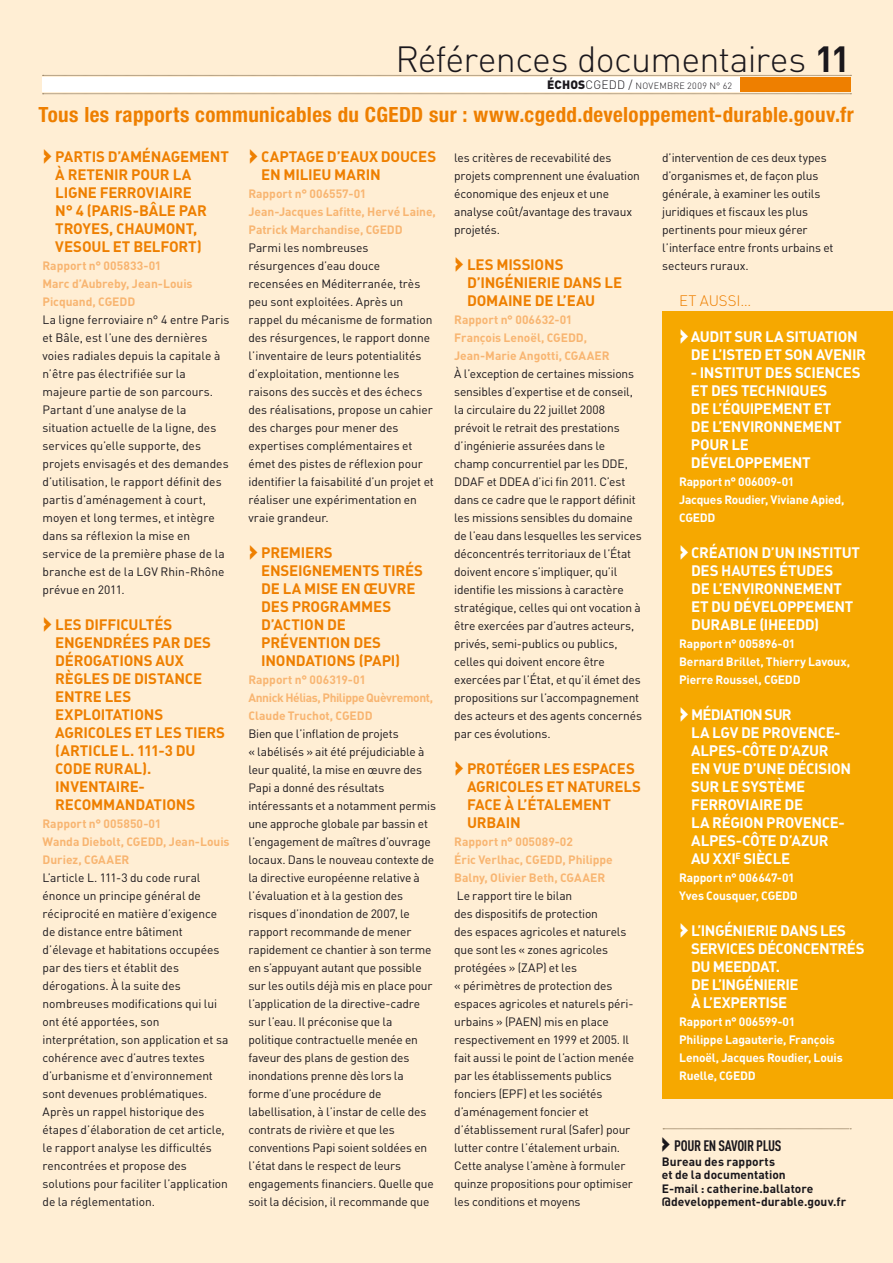
<style>
.page{position:relative;width:893px;height:1263px;background:#ffeed4}
.page>*{position:absolute;margin:0;border:0;box-sizing:border-box;transform-origin:0 0}
.t1{font:300 36px "DIN";color:#1a171c}
.t2{font:700 condensed 21px "Helvetica Neue";letter-spacing:.02em;color:#ee7f00}
.t3{font:700 15px/18px "DIN";letter-spacing:-.01em;color:#ee7f00}
.t4{font:700 15px/18px "DIN";letter-spacing:-.025em;color:#fff}
.t5{font:700 15px/18px "DIN";letter-spacing:-.055em;color:#fff}
.t6{font:700 15px "DIN Cond";letter-spacing:-.02em;color:#1a171c}
.t7{font:300 15px "DIN";letter-spacing:-.01em;color:#ee7f00}
.t8{font:12px/18px "DIN";letter-spacing:-.01em;color:#1a171c}
.t9{font:700 12px/18px "DIN";color:#f8b571}
.t10{font:700 12px/18px "DIN";letter-spacing:-.015em;color:#fff}
.t11{font:700 12px/13.5px "DIN";letter-spacing:.005em;color:#1a171c}
.t12{font:900 12px "DIN";letter-spacing:.02em;color:#1a171c}
.t13{font:300 9px "DIN";letter-spacing:.035em;color:#1a171c}
.s1{font-weight:700}
.s2{font-weight:300}
.s3{font-size:12px}
.s4{font-weight:900;font-size:27px}
.s5{font-family:"DIN";font-weight:900;font-size:27px}
</style>
<div class="page">
<div style="left:663px;top:311px;width:230px;height:787px;background:#f6a800"></div>
<svg style="left:43px;top:75px;width:808px;height:1px"></svg>
<svg style="left:43px;top:94px;width:808px;height:1px"></svg>
<div style="left:740px;top:77px;width:110px;height:15px;background:#ee7f00"></div>
<div style="left:43px;top:77px;width:697px;height:15px;background:#fff"></div>
<svg style="left:663px;top:1128px;width:188px;height:1px"></svg>
<h1 class="t1" style="left:395px;top:37px;width:456px">Références documentaires <span class="s1">11</span></h1>
<p class="t12" style="left:547px;top:77px;width:41px">ÉCHOS<span class="s2">CGEDD</span></p>
<p class="t13" style="left:628px;top:81px;width:105px"><span class="s3">/</span> novembre 2009 N° 62</p>
<h2 class="t2" style="left:39px;top:102px;width:817px">Tous les rapports communicables du CGEDD sur : www.cgedd.developpement-durable.gouv.fr</h2>
<p class="t3" style="left:55px;top:147px;width:175px;text-indent:-13px"><span class="s4">›</span> PARTIS D’AMÉNAGEMENT<br>À RETENIR POUR LA<br>LIGNE FERROVIAIRE<br>N° 4 (PARIS-BÂLE PAR<br>TROYES, CHAUMONT,<br>VESOUL ET BELFORT)</p>
<p class="t9" style="left:43px;top:256px;width:152px">RAPPORT N° 005833-01<br>MARC D’AUBREBY, JEAN-LOUIS<br>PICQUAND, CGE DD</p>
<p class="t8" style="left:42px;top:310px;width:188px">La ligne ferroviaire n° 4 entre Paris et Bâle, est l’une des dernières voies radiales depuis la capitale à n’être pas électrifiée sur la majeure partie de son parcours.<br>Partant d’une analyse de la situation actuelle de la ligne, des services qu’elle supporte, des projets envisagés et des demandes d’utilisation, le rapport définit des partis d’aménagement à court, moyen et long termes, et intègre dans sa réflexion la mise en service de la première phase de la branche est de la LGV Rhin-Rhône prévue en 2011.</p>
<p class="t3" style="left:55px;top:615px;width:171px;text-indent:-13px"><span class="s4">›</span> LES DIFFICULTÉS<br>ENGENDRÉES PAR DES<br>DÉROGATIONS AUX<br>RÈGLES DE DISTANCE<br>ENTRE LES<br>EXPLOITATIONS<br>AGRICOLES ET LES TIERS (ARTICLE L. 111-3 DU<br>CODE RURAL).<br>I NVENTAIRE-<br>RECOMMANDATIONS</p>
<p class="t9" style="left:43px;top:814px;width:189px">RAPPORT N° 005850-01<br>WANDA DIEBOLT, CGE DD, JEAN-LOUIS<br>DURIEZ, CGAAER</p>
<p class="t8" style="left:43px;top:868px;width:187px">L’article L. 111-3 du code rural énonce un principe général de réciprocité en matière d’exigence de distance entre bâtiment d’élevage et habitations occupées par des tiers et établit des dérogations. À la suite des nombreuses modifications qui lui ont été apportées, son interprétation, son application et sa cohérence avec d’autres textes d’urbanisme et d’environnement sont devenues problématiques.<br>Après un rappel historique des étapes d’élaboration de cet article, le rapport analyse les difficultés rencontrées et propose des solutions pour faciliter l’application de la réglementation.</p>
<p class="t3" style="left:261px;top:147px;width:177px;text-indent:-13px"><span class="s4">›</span> CAPTAGE D’EAUX DOUCES<br>EN MILIEU MARIN</p>
<p class="t9" style="left:248px;top:184px;width:189px">RAPPORT N° 006557-01<br>JEAN-JACQUES LAFITTE, HERVÉ LAINE,<br>PATRICK MARCHANDISE, CGE DD</p>
<p class="t8" style="left:248px;top:238px;width:187px">Parmi les nombreuses résurgences d’eau douce recensées en Méditerranée, très peu sont exploitées. Après un rappel du mécanisme de formation des résurgences, le rapport donne l’inventaire de leurs potentialités d’exploitation, mentionne les raisons des succès et des échecs des réalisations, propose un cahier des charges pour mener des expertises complémentaires et émet des pistes de réflexion pour identifier la faisabilité d’un projet et réaliser une expérimentation en vraie grandeur.</p>
<p class="t3" style="left:261px;top:543px;width:164px;text-indent:-13px"><span class="s4">›</span> PREMIERS<br>ENSEIGNEMENTS TIRÉS<br>DE LA MISE EN ŒUVRE<br>DES PROGRAMMES<br>D’ACTION DE<br>PRÉVENTION DES<br>INONDATIONS (PAPI)</p>
<p class="t9" style="left:248px;top:670px;width:186px">RAPPORT N° 006319-01<br>ANNICK HÉLIAS, PHILIPPE QUÈVREMONT,<br>CLAUDE TRUCHOT, CGE DD</p>
<p class="t8" style="left:248px;top:724px;width:189px">Bien que l’inflation de projets<br>« labélisés » ait été préjudiciable à leur qualité, la mise en œuvre des Papi a donné des résultats intéressants et a notamment permis une approche globale par bassin et l’engagement de maîtres d’ouvrage locaux. Dans le nouveau contexte de la directive européenne relative à l’évaluation et à la gestion des risques d’inondation de 2007, le rapport recommande de mener rapidement ce chantier à son terme en s’appuyant autant que possible sur les outils déjà mis en place pour l’application de la directive-cadre sur l’eau. Il préconise que la politique contractuelle menée en faveur des plans de gestion des inondations prenne dès lors la forme d’une procédure de labellisation, à l’instar de celle des contrats de rivière et que les conventions Papi soient soldées en l’état dans le respect de leurs engagements financiers. Quelle que soit la décision, il recommande que</p>
<p class="t8" style="left:454px;top:148px;width:187px">les critères de recevabilité des projets comprennent une évaluation économique des enjeux et une analyse coût/avantage des travaux projetés.</p>
<p class="t3" style="left:467px;top:255px;width:157px;text-indent:-13px"><span class="s4">›</span> LES MISSIONS<br>D’INGÉNIERIE DANS LE<br>DOMAINE DE L’EAU</p>
<p class="t9" style="left:454px;top:310px;width:134px">RAPPORT N° 006632-01<br>FRANÇOIS LENOËL, CGE DD,<br>JEAN-MARIE ANGOTTI, CGAAER</p>
<p class="t8" style="left:454px;top:364px;width:189px">À l’exception de certaines missions sensibles d’expertise et de conseil, la circulaire du 22 juillet 2008 prévoit le retrait des prestations d’ingénierie assurées dans le champ concurrentiel par les DDE, DDAF et DDEA d’ici fin 2011. C’est dans ce cadre que le rapport définit les missions sensibles du domaine de l’eau dans lesquelles les services déconcentrés territoriaux de l’État doivent encore s’impliquer, qu’il identifie les missions à caractère stratégique, celles qui ont vocation à être exercées par d’autres acteurs, privés, semi-publics ou publics, celles qui doivent encore être exercées par l’État, et qu’il émet des propositions sur l’accompagnement des acteurs et des agents concernés par ces évolutions.</p>
<p class="t3" style="left:467px;top:759px;width:176px;text-indent:-13px"><span class="s4">›</span> PROTÉGER LES ESPACES<br>AGRICOLES ET NATURELS<br>FACE À L’ÉTALEMENT<br>URBAIN</p>
<p class="t9" style="left:454px;top:832px;width:160px">RAPPORT N° 005089-02<br>ÉRIC VERLHAC, CGE DD, PHILIPPE<br>BALNY, OLIVIER BETH, CGAAER</p>
<p class="t8" style="left:454px;top:886px;width:181px">Le rapport tire le bilan<br>des dispositifs de protection<br>des espaces agricoles et naturels que sont les « zones agricoles protégées » (ZAP) et les<br>« périmètres de protection des espaces agricoles et naturels péri&shy;urbains » (PAEN) mis en place respectivement en 1999 et 2005. Il fait aussi le point de l’action menée par les établissements publics fonciers (EPF) et les sociétés d’aménagement foncier et d’établissement rural (Safer) pour lutter contre l’étalement urbain.<br>Cette analyse l’amène à formuler quinze propositions pour optimiser les conditions et moyens</p>
<p class="t8" style="left:662px;top:148px;width:173px">d’intervention de ces deux types d’organismes et, de façon plus générale, à examiner les outils juridiques et fiscaux les plus pertinents pour mieux gérer l’interface entre fronts urbains et secteurs ruraux.</p>
<p class="t7" style="left:679px;top:291px;width:73px">et aussi…</p>
<p class="t4" style="left:691px;top:327px;width:168px;text-indent:-12px"><span class="s4">›</span> AUDIT SUR LA SITUATION<br>DE L’ISTE</p>
<p class="t4" style="left:752px;top:345px;width:115px">D ET SON AVENIR</p>
<p class="t4" style="left:691px;top:363px;width:171px">- INSTITUT DES SC IENCES<br>ET DES TECHNIQUES<br>DE L’ÉQ UIPEMENT ET<br>DE L’ENVIRONNEMENT<br>POUR LE<br>DÉVELOPP EMENT</p>
<p class="t10" style="left:679px;top:472px;width:167px">RAPPORT N° 006009-01<br>JACQUES ROUDIER, VIVIANE APIED,<br>CGE DD</p>
<p class="t4" style="left:691px;top:543px;width:171px;text-indent:-12px"><span class="s4">›</span> CRÉATION D’UN INSTITUT<br>DES HAUTES ÉTUDES<br>DE L’ENVIRONNEMENT<br>ET DU DÉVELOPP EMENT<br>DURABLE (IHEE</p>
<p class="t4" style="left:795px;top:615px;width:25px">DD)</p>
<p class="t10" style="left:679px;top:634px;width:172px">RAPPORT N° 005896-01<br>BERNARD BRILLET, THIERRY LAVOUX,<br>PIERRE ROUSSEL, CGE DD</p>
<p class="t5" style="left:691px;top:705px;width:102px;text-indent:-12px"><span class="s4">›</span> MÉDIATION SUR<br>LA LGV</p>
<p class="t4" style="left:691px;top:723px;width:162px;text-indent:50px">DE PROVENCE-<br>ALPES-CÔTE D’AZUR<br>EN VUE D’UNE DÉCISION<br>SUR LE SYSTÈME<br>FERROVIAIRE DE<br>LA RÉGION PROVENCE-<br>ALPES-CÔTE D’AZUR<br>AU XXI</p>
<p class="t4" style="left:735px;top:849px;width:56px"><sup>E</sup> SIÈCLE</p>
<p class="t10" style="left:679px;top:868px;width:120px">RAPPORT N° 006647-01<br>YVES COUSQUER, CGE DD</p>
<p class="t4" style="left:691px;top:921px;width:175px;text-indent:-12px"><span class="s4">›</span> L’INGÉNIERIE DANS LES<br>SERVICES DÉCONCENTRÉS<br>DUMEE</p>
<p class="t4" style="left:691px;top:957px;width:109px;text-indent:50px">DDAT .<br>DE L’INGÉNIERIE<br>À L’EXPERTISE</p>
<p class="t10" style="left:679px;top:1012px;width:165px">RAPPORT N° 006599-01<br>PHILIPPE LAGAUTERIE, FRANÇOIS<br>LENOËL, JACQUES ROUDIER, LOUIS<br>RUELLE, CGE DD</p>
<p class="t6" style="left:661px;top:1136px;width:122px"><span class="s5">›</span> POUR EN SAVOIR PLUS</p>
<p class="t11" style="left:662px;top:1154px;width:186px">BUREAU DES RAPPORTS<br>ET DE LA DOCUMENTATION<br>E-MAIL : CATHERINE.BALLATORE @DEVELOPPEMENT-DURABLE.GOUV.FR</p>
</div>
